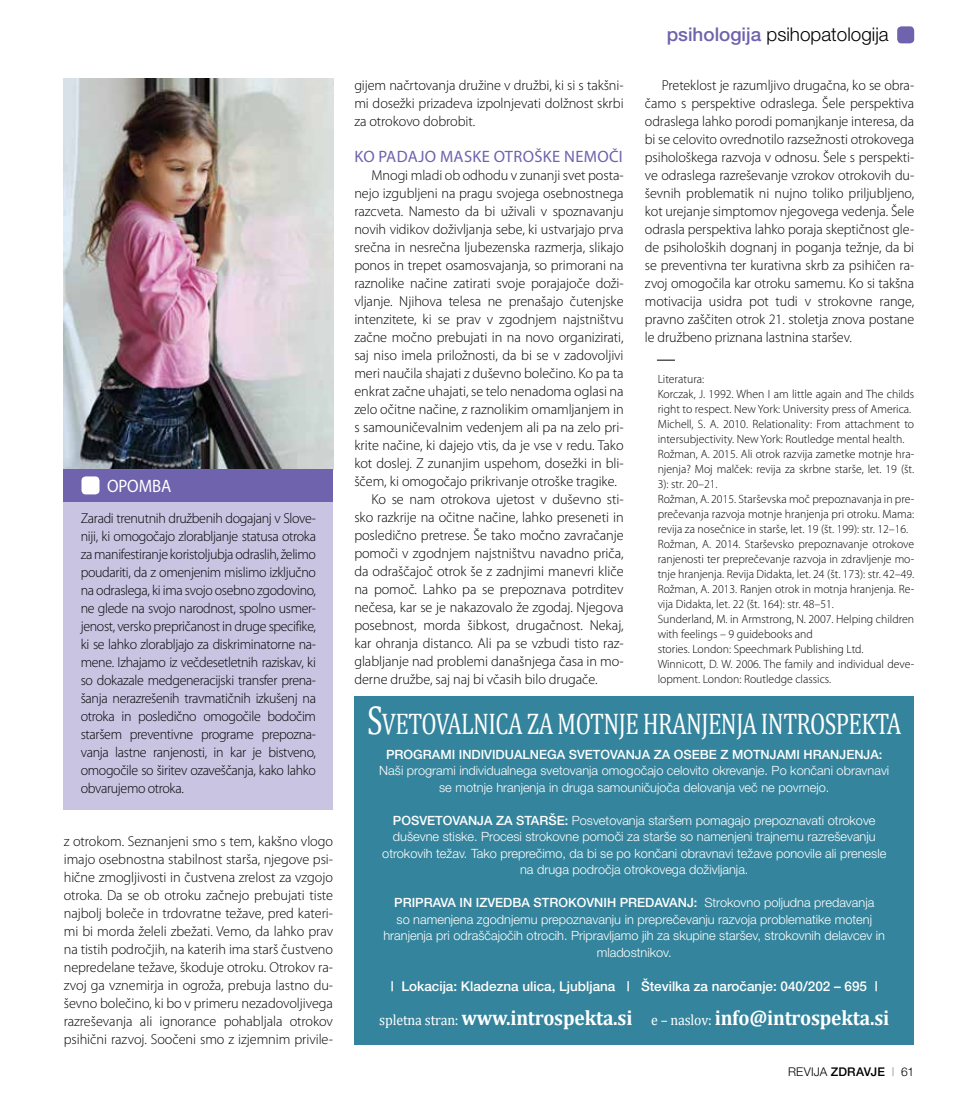
<style>
.page{position:relative;width:978px;height:1106px;background:#fff}
.page>*{position:absolute;margin:0;border:0;box-sizing:border-box;transform-origin:0 0}
.t1{font:30px "Cambria";letter-spacing:-.025em;color:#fff;scale:.78 1}
.t2{font:700 21px "Cambria";letter-spacing:-.01em;color:#fff;scale:.93 1}
.t3{font:300 18.9px "Helvetica Neue";color:#000}
.t4{font:18px "Myriad Pro";letter-spacing:-.005em;color:#fff;scale:.93 1}
.t5{font:16.5px "Myriad Pro";letter-spacing:.02em;color:#6e63ac}
.t6{font:300 14.4px/18px "Myriad Pro";letter-spacing:-.005em;color:#000;text-align:justify}
.t7{font:500 13.5px "Helvetica Neue";color:#fff}
.t8{font:300 12.75px/16.5px "Helvetica Neue";color:#fff;text-align:center}
.t9{font:500 12.75px "Helvetica Neue";color:#fff}
.t10{font:300 12px/15px "Myriad Pro";color:#000}
.t11{font:300 12px "Helvetica Neue";letter-spacing:.01em;color:#000}
.s1{font-weight:500;color:#6e63ac}
.s2{font-size:40.5px}
.s3{font-weight:500}
.s4{font-weight:400;font-size:15px}
.s5{color:#808285}
</style>
<div class="page">
<div style="left:354px;top:696px;width:560px;height:348px;background:#33849c"></div>
<div style="left:897px;top:26px;width:17px;height:17px;background:#6e63ac;border-radius:4px"></div>
<img style="left:64px;top:79px;width:269px;height:390px">
<div style="left:64px;top:495px;width:269px;height:315px;background:#c8c4e2"></div>
<div style="left:64px;top:469px;width:269px;height:32px;background:#6e63ac"></div>
<div style="left:81px;top:476px;width:18px;height:18px;background:#fff;border-radius:4px"></div>
<svg style="left:657px;top:360px;width:18px;height:1px"></svg>
<p class="t4" style="left:107px;top:475px;width:71px">OPOMBA</p>
<p class="t6" style="left:81px;top:509px;width:237px">Zaradi trenutnih družbenih dogajanj v Slove&shy;niji, ki omogočajo zlorabljanje statusa otroka za manifestiranje koristoljubja odraslih, želimo poudariti, da z omenjenim mislimo izključno na odraslega, ki ima svojo osebno zgodovino, ne glede na svojo narodnost, spolno usmer&shy;jenost, versko prepričanost in druge specifike, ki se lahko zlorabljajo za diskriminatorne na&shy;mene. Izhajamo iz večdesetletnih raziskav, ki so dokazale medgeneracijski transfer prena&shy;šanja nerazrešenih travmatičnih izkušenj na otroka in posledično omogočile bodočim staršem preventivne programe prepozna&shy;vanja lastne ranjenosti, in kar je bistveno, omogočile so širitev ozaveščanja, kako lahko obvarujemo otroka.</p>
<p class="t6" style="left:64px;top:832px;width:271px">z otrokom. Seznanjeni smo s tem, kakšno vlogo imajo osebnostna stabilnost starša, njegove psi&shy;hične zmogljivosti in čustvena zrelost za vzgojo otroka. Da se ob otroku začnejo prebujati tiste najbolj boleče in trdovratne težave, pred kateri&shy;mi bi morda želeli zbežati. Vemo, da lahko prav na tistih področjih, na katerih ima starš čustveno nepredelane težave, škoduje otroku. Otrokov ra&shy;zvoj ga vznemirja in ogroža, prebuja lastno du&shy;ševno bolečino, ki bo v primeru nezadovoljivega razreševanja ali ignorance pohabljala otrokov psihični razvoj. Soočeni smo z izjemnim privile-</p>
<p class="t6" style="left:354px;top:76px;width:271px">gijem načrtovanja družine v družbi, ki si s takšni&shy;mi dosežki prizadeva izpolnjevati dolžnost skrbi za otrokovo dobrobit.</p>
<p class="t5" style="left:354px;top:146px;width:270px">KO PADAJO MASKE OTROŠKE NEMOČI</p>
<p class="t6" style="left:371px;top:166px;width:254px">Mnogi mladi ob odhodu v zunanji svet posta-</p>
<p class="t6" style="left:354px;top:184px;width:271px">nejo izgubljeni na pragu svojega osebnostnega</p>
<p class="t6" style="left:354px;top:202px;width:271px">razcveta. Namesto da bi uživali v spoznavanju</p>
<p class="t6" style="left:354px;top:220px;width:271px">novih vidikov doživljanja sebe, ki ustvarjajo prva</p>
<p class="t6" style="left:354px;top:238px;width:271px">srečna in nesrečna ljubezenska razmerja, slikajo</p>
<p class="t6" style="left:354px;top:256px;width:271px">ponos in trepet osamosvajanja, so primorani na</p>
<p class="t6" style="left:354px;top:274px;width:271px">raznolike načine zatirati svoje porajajoče doži-</p>
<p class="t6" style="left:354px;top:292px;width:271px">vljanje. Njihova telesa ne prenašajo čutenjske</p>
<p class="t6" style="left:354px;top:310px;width:271px">intenzitete, ki se prav v zgodnjem najstništvu</p>
<p class="t6" style="left:354px;top:328px;width:271px">začne močno prebujati in na novo organizirati,</p>
<p class="t6" style="left:354px;top:346px;width:271px">saj niso imela priložnosti, da bi se v zadovoljivi</p>
<p class="t6" style="left:354px;top:364px;width:271px">meri naučila shajati z duševno bolečino. Ko pa ta</p>
<p class="t6" style="left:354px;top:382px;width:271px">enkrat začne uhajati, se telo nenadoma oglasi na</p>
<p class="t6" style="left:354px;top:400px;width:271px">zelo očitne načine, z raznolikim omamljanjem in</p>
<p class="t6" style="left:354px;top:418px;width:271px">s samouničevalnim vedenjem ali pa na zelo pri-</p>
<p class="t6" style="left:354px;top:436px;width:271px">krite načine, ki dajejo vtis, da je vse v redu. Tako</p>
<p class="t6" style="left:354px;top:454px;width:271px">kot doslej. Z zunanjim uspehom, dosežki in bli-</p>
<p class="t6" style="left:354px;top:472px;width:264px">ščem, ki omogočajo prikrivanje otroške tragike.</p>
<p class="t6" style="left:371px;top:490px;width:254px">Ko se nam otrokova ujetost v duševno sti-</p>
<p class="t6" style="left:354px;top:508px;width:271px">sko razkrije na očitne načine, lahko preseneti in</p>
<p class="t6" style="left:354px;top:526px;width:271px">posledično pretrese. Še tako močno zavračanje</p>
<p class="t6" style="left:354px;top:544px;width:271px">pomoči v zgodnjem najstništvu navadno priča,</p>
<p class="t6" style="left:354px;top:562px;width:271px">da odraščajoč otrok še z zadnjimi manevri kliče</p>
<p class="t6" style="left:354px;top:580px;width:271px">na pomoč. Lahko pa se prepoznava potrditev</p>
<p class="t6" style="left:354px;top:598px;width:271px">nečesa, kar se je nakazovalo že zgodaj. Njegova</p>
<p class="t6" style="left:354px;top:616px;width:271px">posebnost, morda šibkost, drugačnost. Nekaj,</p>
<p class="t6" style="left:354px;top:634px;width:271px">kar ohranja distanco. Ali pa se vzbudi tisto raz-</p>
<p class="t6" style="left:354px;top:652px;width:271px">glabljanje nad problemi današnjega časa in mo-</p>
<p class="t6" style="left:354px;top:670px;width:245px">derne družbe, saj naj bi včasih bilo drugače.</p>
<h3 class="t3" style="left:667px;top:24px;width:223px"><span class="s1">psihologija</span> psihopatologija</h3>
<p class="t6" style="left:645px;top:76px;width:271px;text-indent:17px">Preteklost je razumljivo drugačna, ko se obra&shy;čamo s perspektive odraslega. Šele perspektiva odraslega lahko porodi pomanjkanje interesa, da bi se celovito ovrednotilo razsežnosti otrokovega psihološkega razvoja v odnosu. Šele s perspekti&shy;ve odraslega razreševanje vzrokov otrokovih du&shy;ševnih problematik ni nujno toliko priljubljeno, kot urejanje simptomov njegovega vedenja. Šele odrasla perspektiva lahko poraja skeptičnost gle&shy;de psiholoških dognanj in poganja težnje, da bi se preventivna ter kurativna skrb za psihičen ra&shy;zvoj omogočila kar otroku samemu. Ko si takšna motivacija usidra pot tudi v strokovne range, pravno zaščiten otrok 21. stoletja znova postane le družbeno priznana lastnina staršev.</p>
<p class="t10" style="left:658px;top:371px;width:258px">Literatura:<br>Korczak, J. 1992. When I am little again and The childs right to respect. New York: University press of America.<br>Michell, S. A. 2010. Relationality: From attachment to intersubjectivity. New York: Routledge mental health.<br>Rožman, A. 2015. Ali otrok razvija zametke motnje hra&shy;njenja? Moj malček: revija za skrbne starše, let. 19 (št.<br>3): str. 20–21.<br>Rožman, A. 2015. Starševska moč prepoznavanja in pre&shy;prečevanja razvoja motnje hranjenja pri otroku. Mama: revija za nosečnice in starše, let. 19 (št. 199): str. 12–16.<br>Rožman, A. 2014. Starševsko prepoznavanje otrokove ranjenosti ter preprečevanje razvoja in zdravljenje mo&shy;tnje hranjenja. Revija Didakta, let. 24 (št. 173): str. 42–49.<br>Rožman, A. 2013. Ranjen otrok in motnja hranjenja. Re&shy;vija Didakta, let. 22 (št. 164): str. 48–51.<br>Sunderland, M. in Armstrong, N. 2007. Helping children with feelings – 9 guidebooks and<br>stories. London: Speechmark Publishing Ltd.<br>Winnicott, D. W. 2006. The family and individual deve&shy;lopment. London: Routledge classics.</p>
<h1 class="t1" style="left:367px;top:706px;width:687px"><span class="s2">S</span>VETOVALNICA ZA MOTNJE HRANJENJA INTROSPEKTA</h1>
<p class="t9" style="left:386px;top:747px;width:498px">PROGRAMI INDIVIDUALNEGA SVETOVANJA ZA OSEBE Z MOTNJAMI HRANJENJA:</p>
<p class="t8" style="left:379px;top:762px;width:511px">Naši programi individualnega svetovanja omogočajo celovito okrevanje. Po končani obravnavi se motnje hranjenja in druga samouničujoča delovanja več ne povrnejo.</p>
<p class="t8" style="left:382px;top:812px;width:506px"><span class="s3">POSVETOVANJA ZA STARŠE:</span> Posvetovanja staršem pomagajo prepoznavati otrokove duševne stiske. Procesi strokovne pomoči za starše so namenjeni trajnemu razreševanju otrokovih težav. Tako preprečimo, da bi se po končani obravnavi težave ponovile ali prenesle na druga področja otrokovega doživljanja.</p>
<p class="t8" style="left:383px;top:894px;width:503px"><span class="s3">PRIPRAVA IN IZVEDBA STROKOVNIH PREDAVANJ:</span> Strokovno poljudna predavanja<br>so namenjena zgodnjemu prepoznavanju in preprečevanju razvoja problematike motenj hranjenja pri odraščajočih otrocih. Pripravljamo jih za skupine staršev, strokovnih delavcev in mladostnikov.</p>
<p class="t7" style="left:391px;top:978px;width:488px">| Lokacija: Kladezna ulica, Ljubljana | Številka za naročanje: 040/202 – 695 |</p>
<h2 class="t2" style="left:379px;top:1003px;width:550px"><span class="s4">spletna stran:</span> www.introspekta.si <span class="s4">e – naslov:</span> info@introspekta.si</h2>
<p class="t11" style="left:788px;top:1065px;width:128px">REVIJA <span class="s3">ZDRAVJE</span> <span class="s5">|</span> 61</p>
</div>
